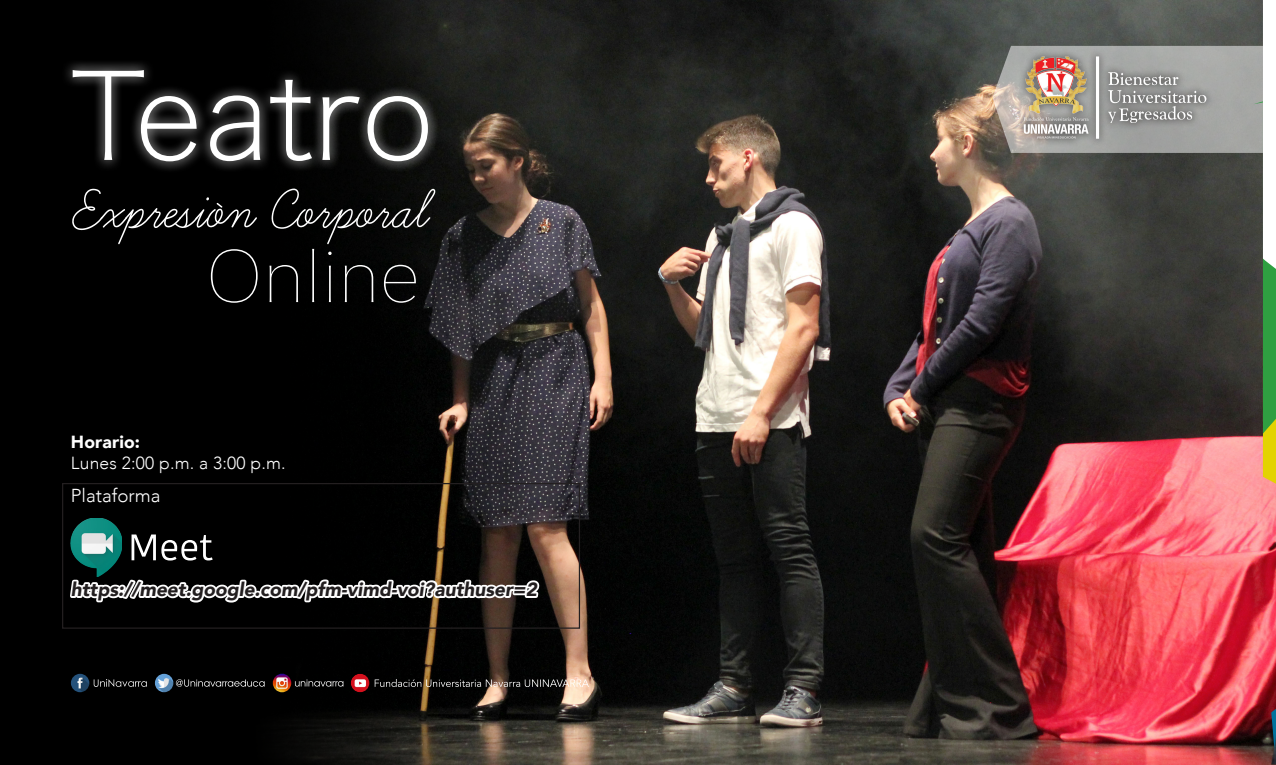
<style>
.page{position:relative;width:1276px;height:765px;background:#000}
.page>*{position:absolute;margin:0;border:0;box-sizing:border-box;transform-origin:0 0}
.t1{font:119.88px "Hiragino Sans W1";color:#fff}
.t2{font:70px "Hiragino Sans W0";color:#fff}
.t3{font:67.25px "Learning Curve";color:#fff}
.t4{font:italic 900 19.12px "Avenir";color:#231f20}
.t5{font:300 18.75px "Avenir";color:#fff}
.t6{font:300 17.5px "Avenir";letter-spacing:.01em;color:#fff}
.t7{font:900 17.5px "Avenir";letter-spacing:.01em;color:#fff}
</style>
<div class="page">
<img style="left:272px;top:0;width:998px;height:765px">
<div style="left:61px;top:59px;width:379px;height:114px;background:#fff;opacity:.75"></div>
<svg style="left:295px;top:679px;width:48px;height:8px"></svg>
<svg style="left:176px;top:679px;width:89px;height:8px"></svg>
<svg style="left:94px;top:679px;width:53px;height:8px"></svg>
<img style="left:71px;top:674px;width:18px;height:18px;border-radius:9px">
<img style="left:155px;top:674px;width:18px;height:18px;border-radius:9px">
<img style="left:273px;top:674px;width:18px;height:18px;border-radius:9px">
<img style="left:351px;top:674px;width:18px;height:18px;border-radius:9px">
<svg style="left:375px;top:679px;width:214px;height:8px"></svg>
<img style="left:72px;top:518px;width:50px;height:17px">
<svg style="left:70px;top:535px;width:472px;height:119px"></svg>
<div style="left:62px;top:483px;width:518px;height:146px;border:1px solid #231f20"></div>
<img style="left:992px;top:0;width:284px;height:763px">
<img style="left:1270px;top:734px;width:6px;height:31px">
<p class="t1" style="left:71px;top:11px;width:364px">Teatro</p>
<p class="t3" style="left:71px;top:180px;width:356px">Expresión Corporal</p>
<p class="t2" style="left:206px;top:225px;width:216px">Online</p>
<p class="t7" style="left:71px;top:427px;width:71px">Horario:</p>
<p class="t6" style="left:71px;top:453px;width:216px">Lunes 2:00 p.m. a 3:00 p.m.</p>
<p class="t5" style="left:71px;top:484px;width:91px">Plataforma</p>
<p class="t4" style="left:71px;top:574px;width:467px">https://meet.google.com/pfm-vimd-voi?authuser=2</p>
</div>
